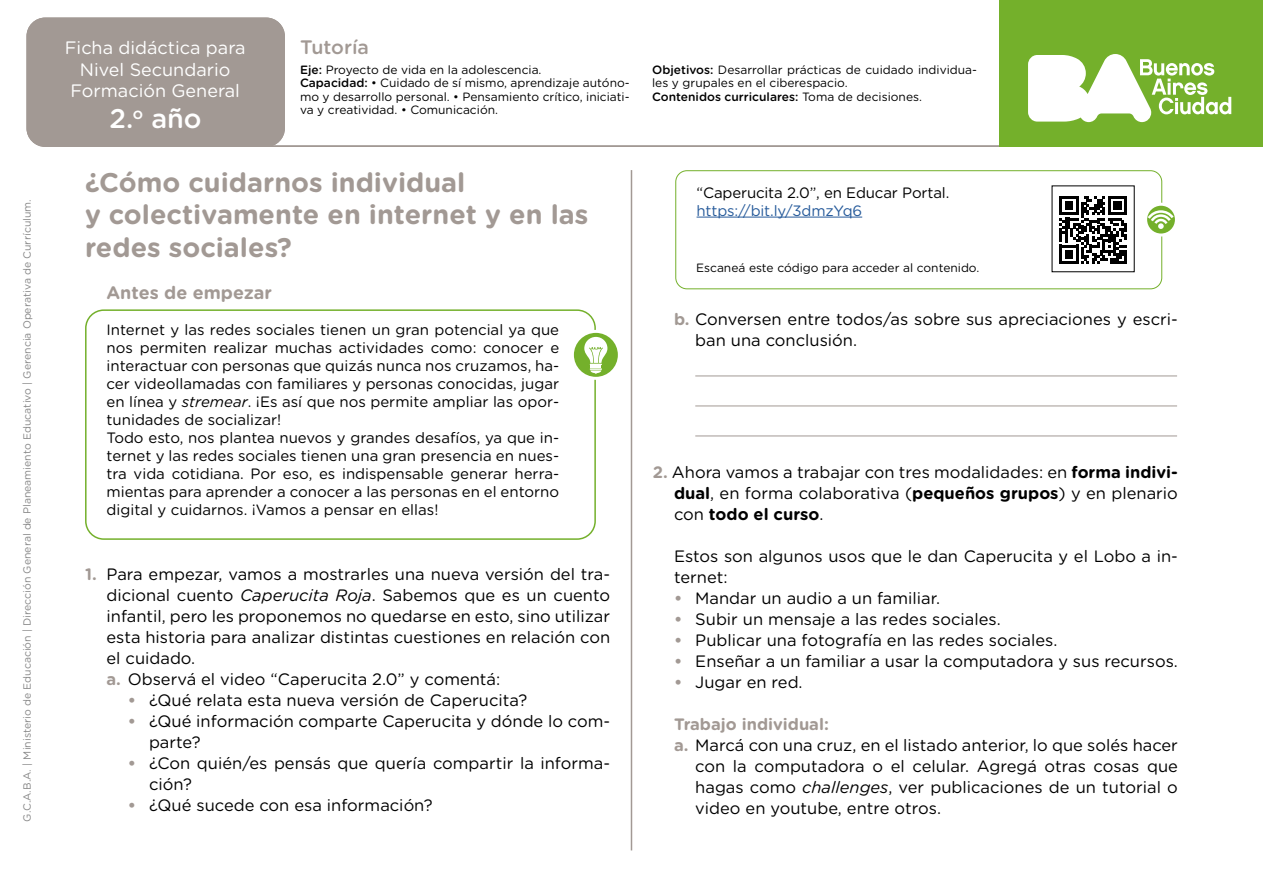
<style>
.page{position:relative;width:1263px;height:893px;background:#fff}
.page>*{position:absolute;margin:0;border:0;box-sizing:border-box;transform-origin:0 0}
.t1{font:700 27px/32.4px "Gotham Rounded";color:#a29994}
.t2{font:500 27px "Gotham Rounded";color:#fff}
.t3{font:500 19.5px "Gotham Rounded";color:#a29994}
.t4{font:18px/21.6px "Gotham Rounded";color:#fff;text-align:center}
.t5{font:700 18px "Gotham Rounded";color:#a29994}
.t6{font:16.5px/21px "Gotham Rounded";color:#000}
.t7{font:700 16.5px "Gotham Rounded";color:#a29994}
.t8{font:15px/18px "Gotham Rounded";color:#000}
.t9{font:15px "Gotham Rounded";letter-spacing:-.01em;color:#275b9b}
.t10{font:12px/13.5px "Gotham Rounded";color:#000}
.t11{font:10.5px "Gotham Rounded";color:#878787}
.s1{font-weight:500}
.s2{font-style:italic}
.s3{font-weight:700;color:#a29994}
.s4{font-weight:700}
</style>
<div class="page">
<div style="left:27px;top:18px;width:257px;height:128px;background:#a29994;border-radius:18px"></div>
<div style="left:26px;top:18px;width:259px;height:129px;border:2px solid #a29994;border-radius:18px"></div>
<hr style="left:264px;top:145px;width:999px;height:2px;background:#a29994">
<div style="left:85px;top:309px;width:511px;height:231px;border:2px solid #74b02b;border-radius:18px"></div>
<svg style="left:572px;top:331px;width:47px;height:47px"></svg>
<div style="left:571px;top:330px;width:50px;height:50px;border:3px solid #fff;border-radius:50%"></div>
<svg style="left:584px;top:337px;width:23px;height:37px"></svg>
<hr style="left:631px;top:170px;width:1px;height:680px;background:#a29994">
<div style="left:999px;top:0;width:264px;height:147px;background:#74b02b"></div>
<svg style="left:1028px;top:54px;width:203px;height:68px"></svg>
<hr style="left:695px;top:376px;width:482px;height:1px;background:#a29994">
<hr style="left:695px;top:406px;width:482px;height:1px;background:#a29994">
<hr style="left:695px;top:436px;width:482px;height:1px;background:#a29994">
<div style="left:675px;top:170px;width:487px;height:119px;border:1px solid #74b02b;border-radius:11px"></div>
<svg style="left:1059px;top:196px;width:68px;height:68px"></svg>
<hr style="left:696px;top:217px;width:166px;height:1px;background:#275b9b">
<svg style="left:1145px;top:204px;width:31px;height:31px"></svg>
<div style="left:1144px;top:203px;width:34px;height:34px;border:3px solid #fff;border-radius:50%"></div>
<svg style="left:1148px;top:210px;width:25px;height:19px"></svg>
<p class="t11" style="left:20px;top:821px;width:624px;rotate:-90deg">G.C.A.B.A. | Ministerio de Educación | Dirección General de Planeamiento Educativo | Gerencia Operativa de Currículum.</p>
<p class="t4" style="left:65px;top:36px;width:182px">Ficha didáctica para<br>Nivel Secundario<br>Formación General</p>
<h1 class="t2" style="left:110px;top:99px;width:94px">2.<sup>o</sup> año</h1>
<h1 class="t2" style="left:113px;top:99px;width:29px">1 <sup>o</sup></h1>
<p class="t3" style="left:300px;top:33px;width:71px">Tutoría</p>
<p class="t10" style="left:300px;top:62px;width:331px"><span class="s1">Eje:</span> Proyecto de vida en la adolescencia.<br><span class="s1">Capacidad:</span> • Cuidado de sí mismo, aprendizaje autóno&shy;mo y desarrollo personal. • Pensamiento crítico, iniciati&shy;va y creatividad. • Comunicación.</p>
<h1 class="t1" style="left:85px;top:165px;width:505px">¿Cómo cuidarnos individual<br>y colectivamente en internet y en las redes sociales?</h1>
<p class="t5" style="left:107px;top:279px;width:167px">Antes de empezar</p>
<p class="t8" style="left:107px;top:320px;width:454px">Internet y las redes sociales tienen un gran potencial ya que nos permiten realizar muchas actividades como: conocer e interactuar con personas que quizás nunca nos cruzamos, ha&shy;cer videollamadas con familiares y personas conocidas, jugar en línea y <span class="s2">stremear</span>. ¡Es así que nos permite ampliar las opor&shy;tunidades de socializar!<br>Todo esto, nos plantea nuevos y grandes desafíos, ya que in&shy;ternet y las redes sociales tienen una gran presencia en nues&shy;tra vida cotidiana. Por eso, es indispensable generar herra&shy;mientas para aprender a conocer a las personas en el entorno digital y cuidarnos. ¡Vamos a pensar en ellas!</p>
<p class="t6" style="left:107px;top:562px;width:505px;text-indent:-21px"><span class="s3">1.</span> Para empezar, vamos a mostrarles una nueva versión del tra&shy;dicional cuento <span class="s2">Caperucita Roja</span>. Sabemos que es un cuento infantil, pero les proponemos no quedarse en esto, sino utilizar esta historia para analizar distintas cuestiones en relación con el cuidado.<br><span class="s3">a.</span> Observá el video “Caperucita 2.0” y comentá:</p>
<p class="t6" style="left:128px;top:689px;width:401px"><span class="s3">•</span> ¿Qué relata esta nueva versión de Caperucita?</p>
<p class="t6" style="left:149px;top:710px;width:463px;text-indent:-21px"><span class="s3">•</span> ¿Qué información comparte Caperucita y dónde lo com&shy;parte?</p>
<p class="t6" style="left:149px;top:752px;width:463px;text-indent:-21px"><span class="s3">•</span> ¿Con quién/es pensás que quería compartir la informa&shy;ción?</p>
<p class="t6" style="left:128px;top:794px;width:307px"><span class="s3">•</span> ¿Qué sucede con esa información?</p>
<p class="t10" style="left:652px;top:62px;width:326px"><span class="s1">Objetivos:</span> Desarrollar prácticas de cuidado individua&shy;les y grupales en el ciberespacio.<br><span class="s1">Contenidos curriculares:</span> Toma de decisiones.</p>
<p class="t8" style="left:696px;top:183px;width:254px">“Caperucita 2.0”, en Educar Portal.</p>
<p class="t9" style="left:696px;top:200px;width:167px">https://bit.ly/3dmzYq6</p>
<p class="t10" style="left:696px;top:261px;width:285px">Escaneá este código para acceder al contenido.</p>
<p class="t6" style="left:695px;top:308px;width:484px;text-indent:-21px"><span class="s3">b.</span> Conversen entre todos/as sobre sus apreciaciones y escri&shy;ban una conclusión.</p>
<p class="t6" style="left:674px;top:461px;width:505px;text-align:justify;text-indent:-21px"><span class="s3">2.</span> Ahora vamos a trabajar con tres modalidades: en <span class="s4">forma indivi&shy;dual</span>, en forma colaborativa (<span class="s4">pequeños grupos</span>) y en plenario con <span class="s4">todo el curso</span>.</p>
<p class="t6" style="left:674px;top:545px;width:505px">Estos son algunos usos que le dan Caperucita y el Lobo a in&shy;ternet:</p>
<p class="t6" style="left:674px;top:587px;width:267px"><span class="s3">•</span> Mandar un audio a un familiar.</p>
<p class="t6" style="left:674px;top:608px;width:328px"><span class="s3">•</span> Subir un mensaje a las redes sociales.</p>
<p class="t6" style="left:674px;top:629px;width:385px"><span class="s3">•</span> Publicar una fotografía en las redes sociales.</p>
<p class="t6" style="left:674px;top:650px;width:505px"><span class="s3">•</span> Enseñar a un familiar a usar la computadora y sus recursos.</p>
<p class="t6" style="left:674px;top:671px;width:130px"><span class="s3">•</span> Jugar en red.</p>
<p class="t7" style="left:674px;top:712px;width:156px">Trabajo individual:</p>
<p class="t6" style="left:674px;top:734px;width:505px"><span class="s3">a.</span> Marcá con una cruz, en el listado anterior, lo que solés hacer</p>
<p class="t6" style="left:695px;top:755px;width:484px">con la computadora o el celular. Agregá otras cosas que</p>
<p class="t6" style="left:695px;top:776px;width:484px">hagas como <span class="s2">challenges</span>, ver publicaciones de un tutorial o</p>
<p class="t6" style="left:695px;top:797px;width:247px">video en youtube, entre otros.</p>
</div>
